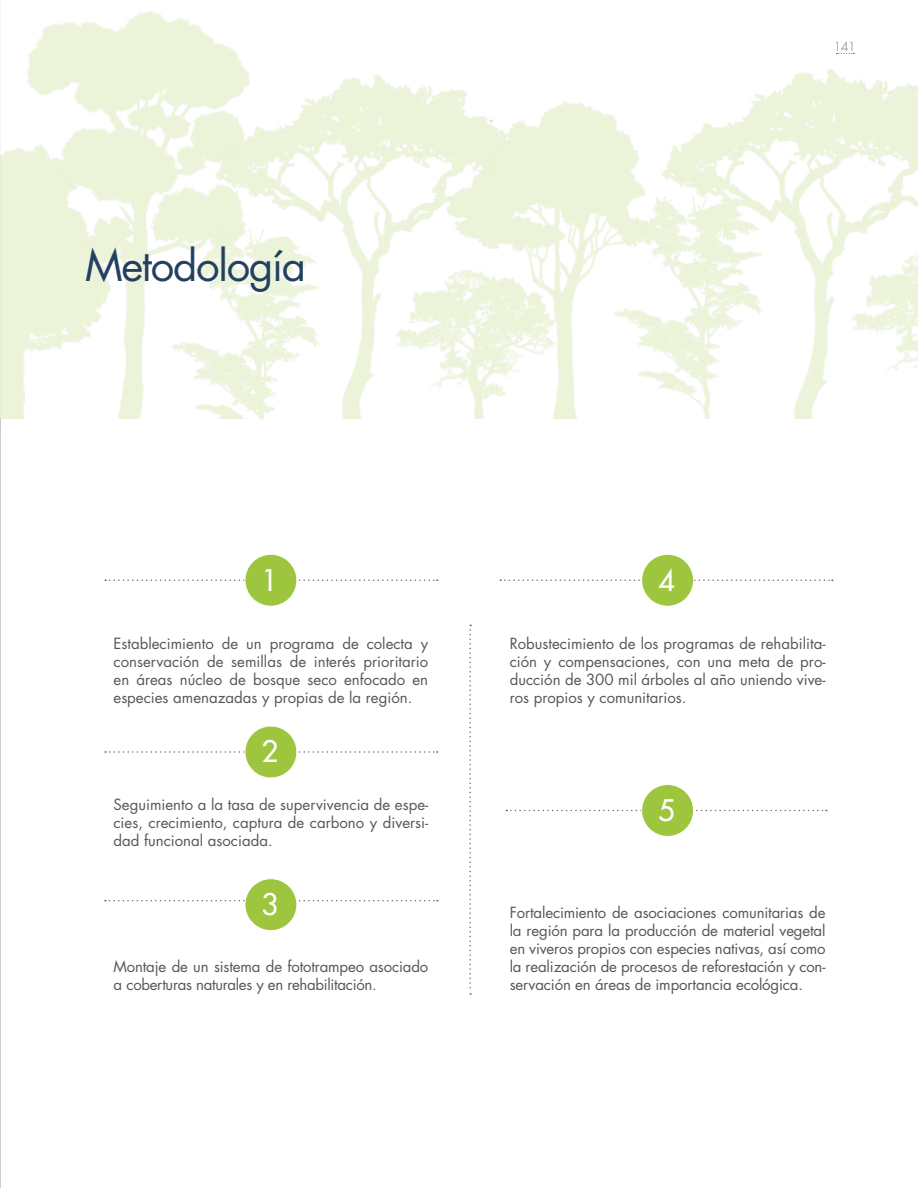
<style>
.page{position:relative;width:918px;height:1188px;background:#fff}
.page>*{position:absolute;margin:0;border:0;box-sizing:border-box;transform-origin:0 0}
.t1{font:42px "Futura Std";letter-spacing:-.03em;color:#244061}
.t2{font:500 28.95px "Futura Std";color:#fff}
.t3{font:15px/18px "Futura Std";color:#575756;text-align:justify}
.t4{font:300 12px "Futura Std";color:#706f6f}
</style>
<div class="page">
<img style="left:0;top:11px;width:244px;height:407px">
<img style="left:180px;top:68px;width:187px;height:134px">
<img style="left:367px;top:75px;width:265px;height:343px">
<img style="left:93px;top:202px;width:352px;height:216px">
<img style="left:632px;top:69px;width:286px;height:301px">
<img style="left:535px;top:169px;width:353px;height:249px">
<svg style="left:105px;top:580px;width:333px;height:1px"></svg>
<svg style="left:500px;top:580px;width:333px;height:1px"></svg>
<div style="left:245px;top:554px;width:52px;height:52px;background:#9dc53e;border-radius:50%"></div>
<div style="left:244px;top:554px;width:53px;height:53px;border:1px solid #fff;border-radius:50%"></div>
<svg style="left:105px;top:751px;width:333px;height:2px"></svg>
<svg style="left:105px;top:900px;width:333px;height:1px"></svg>
<svg style="left:506px;top:810px;width:321px;height:1px"></svg>
<svg style="left:469px;top:625px;width:2px;height:370px"></svg>
<div style="left:245px;top:879px;width:52px;height:52px;background:#9dc53e;border-radius:50%"></div>
<div style="left:244px;top:878px;width:53px;height:53px;border:1px solid #fff;border-radius:50%"></div>
<div style="left:642px;top:554px;width:52px;height:52px;background:#9dc53e;border-radius:50%"></div>
<div style="left:641px;top:554px;width:53px;height:53px;border:1px solid #fff;border-radius:50%"></div>
<div style="left:642px;top:785px;width:52px;height:51px;background:#9dc53e;border-radius:50%"></div>
<div style="left:641px;top:784px;width:53px;height:53px;border:1px solid #fff;border-radius:50%"></div>
<div style="left:245px;top:726px;width:52px;height:52px;background:#9dc53e;border-radius:50%"></div>
<div style="left:244px;top:726px;width:53px;height:52px;border:1px solid #fff;border-radius:50%"></div>
<svg style="left:836px;top:53px;width:18px;height:1px"></svg>
<h1 class="t1" style="left:85px;top:239px;width:223px">Metodología</h1>
<p class="t4" style="left:834px;top:39px;width:23px">141</p>
<h2 class="t2" style="left:261px;top:562px;width:18px">1</h2>
<p class="t3" style="left:114px;top:634px;width:316px">Establecimiento de un programa de colecta y conservación de semillas de interés prioritario en áreas núcleo de bosque seco enfocado en especies amenazadas y propias de la región.</p>
<h2 class="t2" style="left:261px;top:733px;width:18px">2</h2>
<p class="t3" style="left:114px;top:796px;width:316px">Seguimiento a la tasa de supervivencia de espe&shy;cies, crecimiento, captura de carbono y diversi&shy;dad funcional asociada.</p>
<h2 class="t2" style="left:261px;top:886px;width:18px">3</h2>
<p class="t3" style="left:114px;top:958px;width:316px">Montaje de un sistema de fototrampeo asociado a coberturas naturales y en rehabilitación.</p>
<h2 class="t2" style="left:658px;top:562px;width:18px">4</h2>
<p class="t3" style="left:510px;top:634px;width:317px">Robustecimiento de los programas de rehabilita&shy;ción y compensaciones, con una meta de pro&shy;ducción de 300 mil árboles al año uniendo vive&shy;ros propios y comunitarios.</p>
<h2 class="t2" style="left:658px;top:792px;width:18px">5</h2>
<p class="t3" style="left:510px;top:904px;width:317px">Fortalecimiento de asociaciones comunitarias de la región para la producción de material vegetal en viveros propios con especies nativas, así como la realización de procesos de reforestación y con&shy;servación en áreas de importancia ecológica.</p>
</div>
